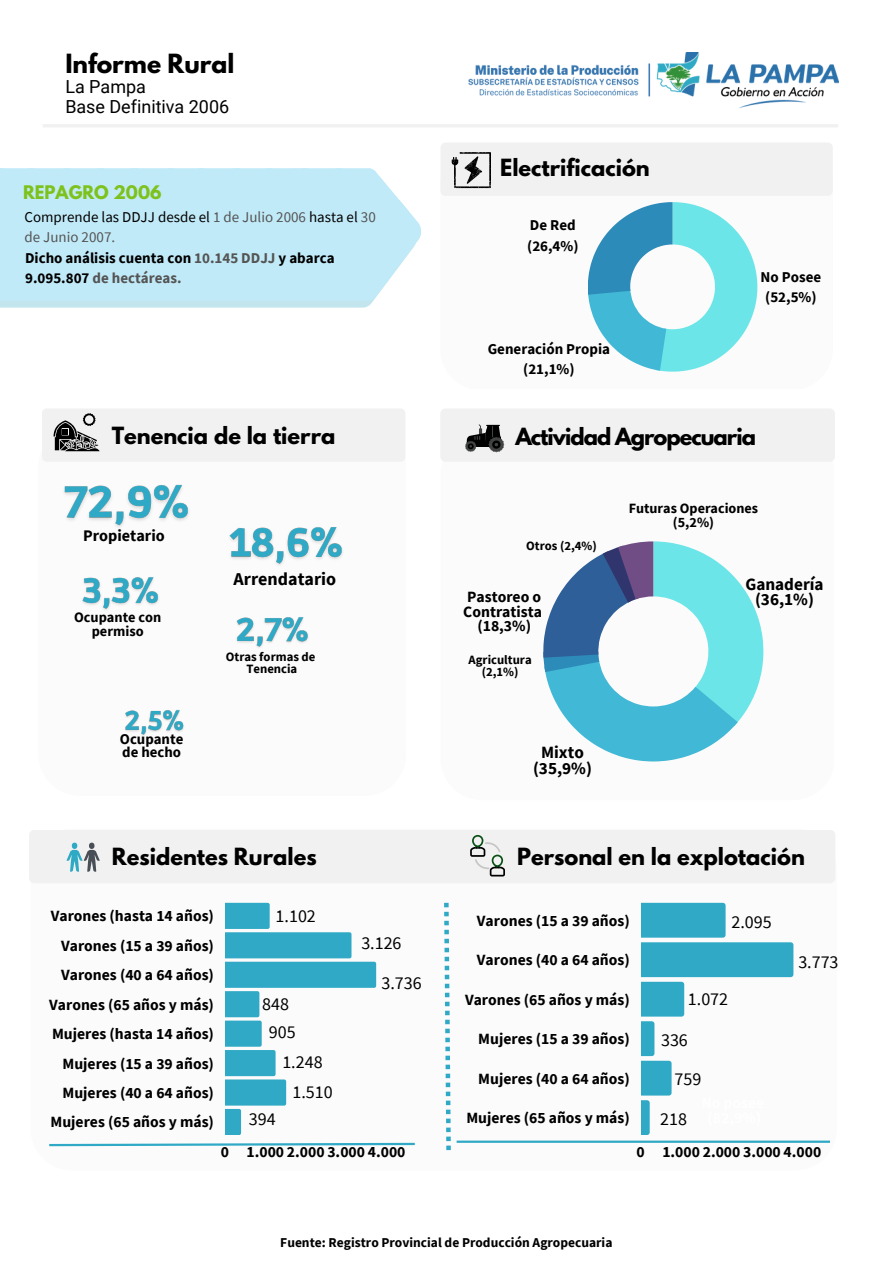
<style>
.page{position:relative;width:893px;height:1264px;background:#fff}
.page>*{position:absolute;margin:0;border:0;box-sizing:border-box;transform-origin:0 0}
.t1{font:700 23.4px "League Spartan";color:#000}
.t2{font:700 21px "League Spartan";color:#000}
.t3{font:700 21px "League Spartan";letter-spacing:-.045em;color:#000}
.t4{font:18px/39.5px "Source Sans Pro";color:#000}
.t5{font:18px/20.2px "Roboto";color:#000}
.t6{font:700 18px "Source Sans Pro";color:#000}
.t7{font:700 17.1px/15.8px "Source Sans Pro";color:#000;text-align:center}
.t8{font:700 16.65px "League Spartan";color:#7dc21c}
.t9{font:700 16.2px "Source Sans Pro";color:#000}
.t10{font:700 15.6px/29.4px "Source Sans Pro";color:#000;text-align:right}
.t11{font:700 15px/20.4px "Source Sans Pro";color:#000}
.t12{font:700 14.85px/13.5px "Source Sans Pro";color:#000}
.t13{font:700 14.4px/13.5px "Source Sans Pro";color:#000;text-align:center}
.t14{font:700 14.1px/13.5px "Source Sans Pro";color:#000;text-align:center}
.t15{font:700 13.5px "Source Sans Pro";color:#000}
.t16{font:700 12.75px/11.9px "Source Sans Pro";color:#000;text-align:center}
.t17{font:700 12.6px/11.6px "Source Sans Pro";color:#000;text-align:center}
.s1{font-weight:400}
.s2{font-weight:400;color:#545454}
.s3{color:#545454}
</style>
<div class="page">
<svg style="left:225px;top:880px;width:610px;height:271px"></svg>
<svg style="left:267px;top:902px;width:3px;height:26px"></svg>
<svg style="left:349px;top:932px;width:2px;height:26px"></svg>
<svg style="left:374px;top:961px;width:2px;height:26px"></svg>
<svg style="left:257px;top:991px;width:5px;height:55px"></svg>
<svg style="left:273px;top:1050px;width:2px;height:26px"></svg>
<svg style="left:284px;top:1079px;width:2px;height:26px"></svg>
<svg style="left:239px;top:1108px;width:2px;height:26px"></svg>
<svg style="left:49px;top:1141px;width:368px;height:6px"></svg>
<div style="left:0;top:301px;width:373px;height:6px;background:#c3e6ee"></div>
<div style="left:0;top:168px;width:421px;height:133px;background:#c1eaf8"></div>
<svg style="left:543px;top:541px;width:220px;height:220px"></svg>
<div style="left:440px;top:408px;width:394px;height:54px;background:#f1f1f1;border-radius:5px"></div>
<svg style="left:465px;top:424px;width:39px;height:28px"></svg>
<div style="left:42px;top:408px;width:363px;height:54px;background:#f1f1f1;border-radius:5px"></div>
<svg style="left:54px;top:413px;width:46px;height:38px"></svg>
<img style="left:63px;top:484px;width:127px;height:44px">
<img style="left:229px;top:527px;width:114px;height:39px">
<img style="left:82px;top:577px;width:77px;height:34px">
<img style="left:125px;top:709px;width:59px;height:27px">
<img style="left:236px;top:617px;width:73px;height:31px">
<hr style="left:44px;top:124px;width:792px;height:3px;background:#f1f1f1">
<img style="left:468px;top:53px;width:370px;height:56px">
<svg style="left:444px;top:902px;width:7px;height:248px"></svg>
<div style="left:29px;top:829px;width:806px;height:54px;background:#f1f1f1;border-radius:5px"></div>
<svg style="left:67px;top:842px;width:33px;height:29px"></svg>
<svg style="left:470px;top:835px;width:35px;height:41px"></svg>
<svg style="left:722px;top:902px;width:3px;height:35px"></svg>
<svg style="left:790px;top:942px;width:3px;height:35px"></svg>
<svg style="left:681px;top:981px;width:3px;height:35px"></svg>
<svg style="left:651px;top:1021px;width:3px;height:35px"></svg>
<svg style="left:668px;top:1060px;width:3px;height:35px"></svg>
<svg style="left:647px;top:1100px;width:2px;height:34px"></svg>
<hr style="left:456px;top:1140px;width:374px;height:2px;background:#2fa9c5">
<div style="left:440px;top:142px;width:392px;height:54px;background:#f1f1f1;border-radius:5px"></div>
<svg style="left:451px;top:152px;width:40px;height:36px"></svg>
<svg style="left:588px;top:202px;width:169px;height:169px"></svg>
<h1 class="t1" style="left:65px;top:52px;width:170px">Informe Rural</h1>
<p class="t5" style="left:65px;top:77px;width:165px">La Pampa<br>Base Definitiva 2006</p>
<p class="t8" style="left:23px;top:184px;width:140px">REPAGRO 2006</p>
<p class="t11" style="left:25px;top:206px;width:353px"><span class="s1">Comprende las DDJJ desde el</span> <span class="s2">1 de Julio 2006</span> <span class="s1">hasta el</span> <span class="s2">30 de Junio 2007.<br></span>Dicho análisis cuenta con <span class="s3">10.145 DDJJ</span> y abarca 9.095.807 <span class="s3">de hectáreas.</span></p>
<h2 class="t2" style="left:112px;top:425px;width:225px">Tenencia de la tierra</h2>
<p class="t9" style="left:83px;top:525px;width:83px">Propietario</p>
<p class="t13" style="left:74px;top:610px;width:89px">Ocupante con permiso</p>
<p class="t12" style="left:120px;top:732px;width:65px">Ocupante de hecho</p>
<p class="t6" style="left:234px;top:567px;width:104px">Arrendatario</p>
<p class="t16" style="left:226px;top:650px;width:91px">Otras formas de<br>Tenencia</p>
<h2 class="t2" style="left:500px;top:157px;width:151px">Electrificación</h2>
<p class="t11" style="left:527px;top:215px;width:53px">De Red (26,4%)</p>
<p class="t11" style="left:487px;top:338px;width:124px;text-align:center">Generación Propia (21,1%)</p>
<p class="t11" style="left:760px;top:266px;width:62px;text-align:center">No Posee (52,5%)</p>
<h2 class="t3" style="left:515px;top:426px;width:242px">Actividad Agropecuaria</h2>
<p class="t17" style="left:526px;top:539px;width:72px">Otros (2,4%)</p>
<p class="t10" style="left:463px;top:589px;width:80px;line-height:14.5px;text-align:center">Pastoreo o<br>Contratista (18,3%)</p>
<p class="t17" style="left:468px;top:654px;width:65px">Agricultura (2,1%)</p>
<p class="t7" style="left:533px;top:744px;width:60px">Mixto (35,9%)</p>
<p class="t14" style="left:628px;top:501px;width:131px">Futuras Operaciones (5,2%)</p>
<p class="t7" style="left:745px;top:575px;width:80px">Ganadería (36,1%)</p>
<h2 class="t2" style="left:112px;top:845px;width:206px">Residentes Rurales</h2>
<h2 class="t2" style="left:517px;top:845px;width:289px">Personal en la explotación</h2>
<p class="t10" style="left:49px;top:901px;width:166px">Varones (hasta 14 años)<br>Varones (15 a 39 años)<br>Varones (40 a 64 años)<br>Varones (65 años y más)<br>Mujeres (hasta 14 años)<br>Mujeres (15 a 39 años)<br>Mujeres (40 a 64 años)<br>Mujeres (65 años y más)</p>
<p class="t4" style="left:275px;top:896px;width:42px">1.102</p>
<p class="t4" style="left:262px;top:989px;width:35px;line-height:27.6px;text-align:center">848<br>905</p>
<p class="t4" style="left:282px;top:1046px;width:52px;line-height:29.8px;text-align:center">1.248<br>1.510</p>
<p class="t4" style="left:249px;top:1099px;width:28px">394</p>
<p class="t4" style="left:381px;top:923px;width:42px;text-indent:-20px">3.126<br>3.736</p>
<p class="t10" style="left:221px;top:1137px;width:186px">0 1.000 2.000 3.000 4.000</p>
<p class="t10" style="left:477px;top:905px;width:154px">Varones (15 a 39 años)</p>
<p class="t10" style="left:477px;top:944px;width:154px">Varones (40 a 64 años)</p>
<p class="t10" style="left:465px;top:984px;width:166px">Varones (65 años y más)</p>
<p class="t10" style="left:478px;top:1023px;width:153px">Mujeres (15 a 39 años)</p>
<p class="t10" style="left:478px;top:1063px;width:153px">Mujeres (40 a 64 años)</p>
<p class="t10" style="left:466px;top:1102px;width:165px">Mujeres (65 años y más)</p>
<p class="t4" style="left:731px;top:902px;width:42px">2.095</p>
<p class="t4" style="left:687px;top:979px;width:42px">1.072</p>
<p class="t4" style="left:674px;top:1019px;width:28px;text-indent:-13px">336<br>759</p>
<p class="t4" style="left:660px;top:1099px;width:28px">218</p>
<p class="t4" style="left:798px;top:941px;width:42px">3.773</p>
<p class="t10" style="left:636px;top:1137px;width:186px">0 1.000 2.000 3.000 4.000</p>
<p class="t15" style="left:280px;top:1233px;width:333px">Fuente: Registro Provincial de Producción Agropecuaria</p>
</div>
